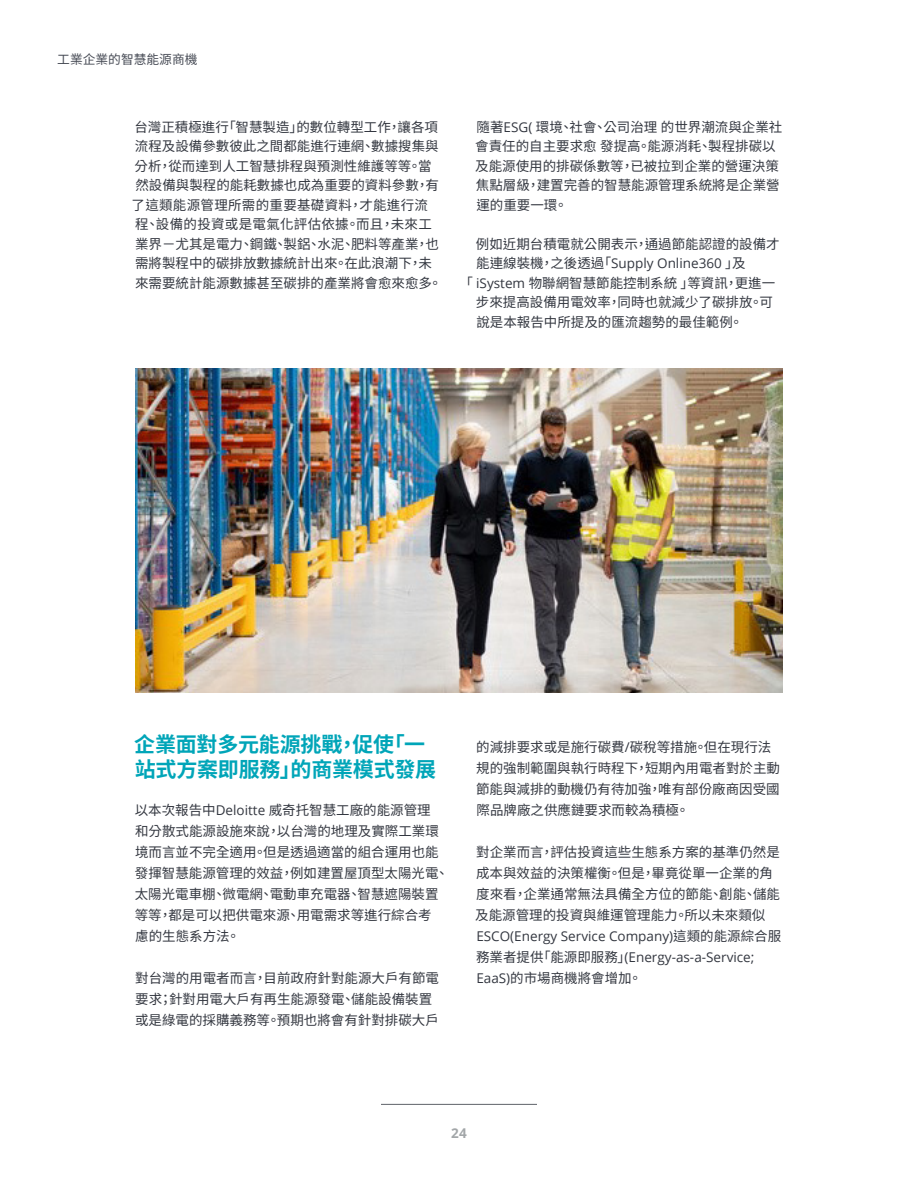
<style>
.page{position:relative;width:918px;height:1188px;background:#fff}
.page>*{position:absolute;margin:0;border:0;box-sizing:border-box;transform-origin:0 0}
.t1{font:700 21px/25.2px "Noto Sans CJ Ktc";letter-spacing:-.01em;color:#00a5b8}
.t2{font:13.5px/19.5px "Noto Sans CJ Ktc";color:#333740}
.t3{font:13.5px/21px "Open Sans";color:#333740}
.t4{font:700 13.5px "Open Sans";color:#a3a7a9}
.t5{font:12.75px "Noto Sans CJ Ktc";color:#474b55}
.s1{font-family:"Open Sans"}
.s2{font-family:"Noto Sans CJ Ktc"}
</style>
<div class="page">
<hr style="left:381px;top:1104px;width:156px;height:1px;background:#5f6369">
<img style="left:135px;top:368px;width:648px;height:324px">
<p class="t5" style="left:57px;top:52px;width:142px">工業企業的智慧能源商機</p>
<p class="t2" style="left:132px;top:118px;width:312px">台灣正積極進行「智慧製造」的數位轉型工作，讓各項流程及設備參數彼此之間都能進行連網、數據搜集與分析，從而達到人工智慧排程與預測性維護等等。當然設備與製程的能耗數據也成為重要的資料參數，有了這類能源管理所需的重要基礎資料，才能進行流程、設備的投資或是電氣化評估依據。而且，未來工業界－尤其是電力、鋼鐵、製鋁、水泥、肥料等產業，也需將製程中的碳排放數據統計出來。在此浪潮下，未來需要統計能源數據甚至碳排的產業將會愈來愈多。</p>
<p class="t2" style="left:475px;top:118px;width:309px">隨著<span class="s1">ESG(</span> 環境、社會、公司治理的世界潮流與企業社會責任的自主要求愈發提高。能源消耗、製程排碳以及能源使用的排碳係數等，已被拉到企業的營運決策焦點層級，建置完善的智慧能源管理系統將是企業營運的重要一環。</p>
<p class="t2" style="left:476px;top:235px;width:305px">例如近期台積電就公開表示，通過節能認證的設備才</p>
<p class="t3" style="left:476px;top:253px;width:271px"><span class="s2">能連線裝機，之後透過「</span>Supply Online360 <span class="s2">」及</span></p>
<p class="t2" style="left:476px;top:273px;width:301px;text-indent:-16px">「 <span class="s1">iSystem</span> 物聯網智慧節能控制系統」等資訊，更進一步來提高設備用電效率，同時也就減少了碳排放。可說是本報告中所提及的匯流趨勢的最佳範例。</p>
<h1 class="t1" style="left:134px;top:732px;width:304px">企業面對多元能源挑戰，促使「一站式方案即服務」的商業模式發展</h1>
<p class="t2" style="left:135px;top:799px;width:316px;line-height:21px">以本次報告中<span class="s1">Deloitte</span> 威奇托智慧工廠的能源管理<br>和分散式能源設施來說，以台灣的地理及實際工業環境而言並不完全適用。但是透過適當的組合運用也能發揮智慧能源管理的效益，例如建置屋頂型太陽光電、太陽光電車棚、微電網、電動車充電器、智慧遮陽裝置等等，都是可以把供電來源、用電需求等進行綜合考<br>慮的生態系方法。</p>
<p class="t2" style="left:135px;top:967px;width:305px;line-height:21px">對台灣的用電者而言，目前政府針對能源大戶有節電要求；針對用電大戶有再生能源發電、儲能設備裝置或是綠電的採購義務等。預期也將會有針對排碳大戶</p>
<p class="t2" style="left:476px;top:736px;width:306px;line-height:21px">的減排要求或是施行碳費<span class="s1">/</span>碳稅等措施。但在現行法規的強制範圍與執行時程下，短期內用電者對於主動節能與減排的動機仍有待加強，唯有部份廠商因受國際品牌廠之供應鏈要求而較為積極。</p>
<p class="t2" style="left:475px;top:841px;width:306px;line-height:21px">對企業而言，評估投資這些生態系方案的基準仍然是成本與效益的決策權衡。但是，畢竟從單一企業的角度來看，企業通常無法具備全方位的節能、創能、儲能及能源管理的投資與維運管理能力。所以未來類似</p>
<p class="t3" style="left:476px;top:925px;width:307px">ESCO(Energy Service Company)<span class="s2">這類的能源綜合服務業者提供「能源即服務」</span>(Energy-as-a-Service;</p>
<p class="t2" style="left:476px;top:968px;width:167px"><span class="s1">EaaS)</span>的市場商機將會增加。</p>
<p class="t4" style="left:451px;top:1123px;width:17px">24</p>
</div>
